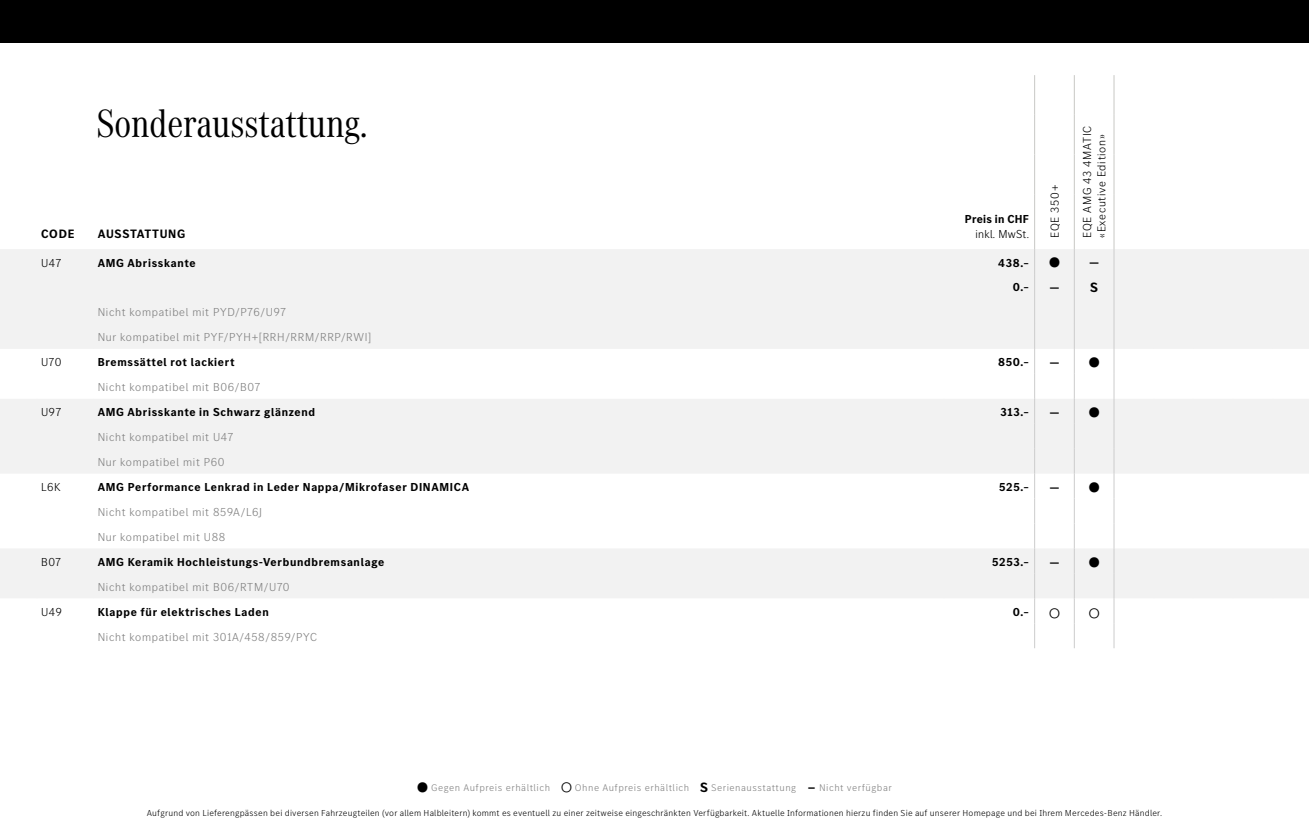
<style>
.page{position:relative;width:1309px;height:820px;background:#fff}
.page>*{position:absolute;margin:0;border:0;box-sizing:border-box;transform-origin:0 0}
.t1{font:41px "MB Corpo A Title Cond";color:#000}
.t2{font:700 14px "MB Corpo S Title";color:#000;scale:1.79 1}
.t3{font:700 14px "MB Corpo S Title";color:#000}
.t4{font:700 12.6px "MB Corpo S Title";letter-spacing:.06em;color:#000}
.t5{font:300 12px/24.9px "MB Corpo S Title";letter-spacing:.06em;color:#808080}
.t6{font:700 12px "MB Corpo S Title";letter-spacing:.06em;color:#000}
.t7{font:300 12px/14.4px "MB Corpo S Title";letter-spacing:.06em;color:#000}
.t8{font:700 12px "MB Corpo S Title";letter-spacing:.025em;color:#000}
.t9{font:300 12px "MB Corpo S Title";letter-spacing:.025em;color:#000}
.t10{font:300 10px "MB Corpo S Text";letter-spacing:.05em;color:#808080}
.t11{font:300 9px "MB Corpo S Text";letter-spacing:.02em;color:#000}
.s1{font-family:"MB Corpo S Title";font-weight:700;font-size:14px;color:#000}
</style>
<div class="page">
<div style="left:0;top:249px;width:1309px;height:100px;background:#f2f2f2"></div>
<svg style="left:0;top:399px;width:1309px;height:199px;fill:#f2f2f2"></svg>
<hr style="left:1034px;top:75px;width:1px;height:40px;background:#c8c8c5">
<hr style="left:1074px;top:75px;width:1px;height:40px;background:#c8c8c5">
<hr style="left:1114px;top:75px;width:1px;height:40px;background:#c8c8c5">
<hr style="left:1034px;top:115px;width:1px;height:39px;background:#c8c8c5">
<hr style="left:1074px;top:115px;width:1px;height:39px;background:#c8c8c5">
<hr style="left:1114px;top:115px;width:1px;height:39px;background:#c8c8c5">
<hr style="left:1034px;top:154px;width:1px;height:40px;background:#c8c8c5">
<hr style="left:1074px;top:154px;width:1px;height:40px;background:#c8c8c5">
<hr style="left:1114px;top:154px;width:1px;height:40px;background:#c8c8c5">
<hr style="left:1034px;top:194px;width:1px;height:55px;background:#c8c8c5">
<hr style="left:1074px;top:194px;width:1px;height:55px;background:#c8c8c5">
<hr style="left:1114px;top:194px;width:1px;height:55px;background:#c8c8c5">
<svg style="left:1034px;top:249px;width:1px;height:399px"></svg>
<svg style="left:1074px;top:249px;width:1px;height:399px"></svg>
<svg style="left:1114px;top:249px;width:1px;height:399px"></svg>
<div style="left:0;top:0;width:1309px;height:43px;background:#000"></div>
<h1 class="t1" style="left:96px;top:97px;width:273px">Sonderausstattung.</h1>
<p class="t4" style="left:41px;top:225px;width:35px">CODE</p>
<p class="t4" style="left:98px;top:225px;width:89px">AUSSTATTUNG</p>
<p class="t8" style="left:965px;top:211px;width:66px">Preis in CHF</p>
<p class="t9" style="left:976px;top:226px;width:55px">inkl. MwSt.</p>
<p class="t7" style="left:1047px;top:238px;width:54px;rotate:-90deg">EQE 350+</p>
<p class="t7" style="left:1079px;top:238px;width:113px;rotate:-90deg">EQE AMG 43 4MATIC «Executive Edition»</p>
<p class="t7" style="left:41px;top:255px;width:22px">U47</p>
<p class="t6" style="left:98px;top:255px;width:99px">AMG Abrisskante</p>
<p class="t6" style="left:998px;top:255px;width:32px">438.–</p>
<p class="t3" style="left:1049px;top:253px;width:52px">● –</p>
<p class="t6" style="left:1013px;top:280px;width:18px">0.–</p>
<p class="t2" style="left:1049px;top:278px;width:29px">– S</p>
<p class="t5" style="left:98px;top:299px;width:275px">Nicht kompatibel mit PYD/P76/U97<br>Nur kompatibel mit PYF/PYH+[RRH/RRM/RRP/RWI]</p>
<p class="t7" style="left:41px;top:354px;width:22px">U70</p>
<p class="t6" style="left:98px;top:354px;width:138px">Bremssättel rot lackiert</p>
<p class="t6" style="left:998px;top:354px;width:32px">850.–</p>
<p class="t2" style="left:1049px;top:353px;width:30px">– ●</p>
<p class="t5" style="left:98px;top:374px;width:164px">Nicht kompatibel mit B06/B07</p>
<p class="t7" style="left:41px;top:404px;width:22px">U97</p>
<p class="t6" style="left:98px;top:404px;width:219px">AMG Abrisskante in Schwarz glänzend</p>
<p class="t6" style="left:1000px;top:404px;width:30px">313.–</p>
<p class="t2" style="left:1049px;top:403px;width:30px">– ●</p>
<p class="t5" style="left:98px;top:424px;width:137px">Nicht kompatibel mit U47<br>Nur kompatibel mit P60</p>
<p class="t7" style="left:41px;top:479px;width:21px">L6K</p>
<p class="t6" style="left:98px;top:479px;width:373px">AMG Performance Lenkrad in Leder Nappa/Mikrofaser DINAMICA</p>
<p class="t6" style="left:999px;top:479px;width:31px">525.–</p>
<p class="t2" style="left:1049px;top:478px;width:30px">– ●</p>
<p class="t5" style="left:98px;top:499px;width:166px">Nicht kompatibel mit 859A/L6J<br>Nur kompatibel mit U88</p>
<p class="t7" style="left:41px;top:554px;width:21px">B07</p>
<p class="t6" style="left:98px;top:554px;width:288px">AMG Keramik Hochleistungs-Verbundbremsanlage</p>
<p class="t6" style="left:992px;top:554px;width:38px">5253.–</p>
<p class="t2" style="left:1049px;top:553px;width:30px">– ●</p>
<p class="t5" style="left:98px;top:574px;width:193px">Nicht kompatibel mit B06/RTM/U70</p>
<p class="t7" style="left:41px;top:604px;width:22px">U49</p>
<p class="t6" style="left:98px;top:604px;width:172px">Klappe für elektrisches Laden</p>
<p class="t6" style="left:1013px;top:604px;width:18px">0.–</p>
<p class="t3" style="left:1049px;top:604px;width:52px">○ ○</p>
<p class="t5" style="left:98px;top:624px;width:221px">Nicht kompatibel mit 301A/458/859/PYC</p>
<p class="t10" style="left:417px;top:781px;width:476px"><span class="s1">●</span> Gegen Aufpreis erhältlich <span class="s1">○</span> Ohne Aufpreis erhältlich <span class="s1">S</span> Serienausstattung <span class="s1">-</span> Nicht verfügbar</p>
<p class="t11" style="left:147px;top:807px;width:1017px">Aufgrund von Lieferengpässen bei diversen Fahrzeugteilen (vor allem Halbleitern) kommt es eventuell zu einer zeitweise eingeschränkten Verfügbarkeit. Aktuelle Informationen hierzu finden Sie auf unserer Homepage und bei Ihrem Mercedes-Benz Händler.</p>
</div>
